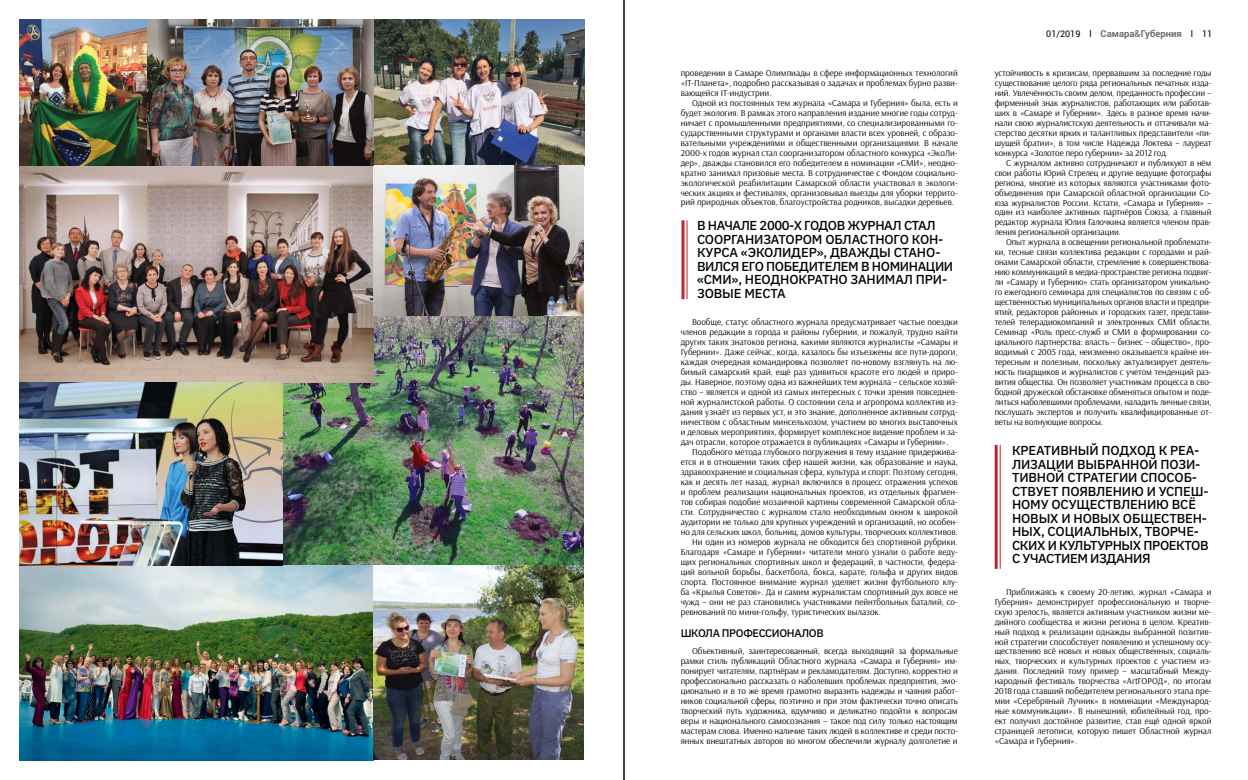
<style>
.page{position:relative;width:1248px;height:780px;background:#fff}
.page>*{position:absolute;margin:0;border:0;box-sizing:border-box;transform-origin:0 0}
.t1{font:600 13px/13.5px "Aneliza";letter-spacing:-.01em;color:#000}
.t2{font:600 13px/13.5px "Aneliza";letter-spacing:-.03em;color:#000}
.t3{font:600 11px "Aneliza";letter-spacing:-.03em;color:#000}
.t4{font:700 9.5px "Roboto";color:#6c6f71}
.t5{font:9px/10px "Arsenal";color:#000;text-align:justify}
.s1{font-weight:400;font-size:9px;color:#000}
.s2{font-weight:500}
</style>
<div class="page">
<img style="left:283px;top:315px;width:300px;height:250px">
<img style="left:20px;top:20px;width:353px;height:362px">
<img style="left:373px;top:20px;width:211px;height:295px">
<img style="left:20px;top:565px;width:563px;height:195px">
<hr style="left:686px;top:220px;width:1px;height:79px;background:#b72930">
<hr style="left:681px;top:220px;width:3px;height:79px;background:#b72930">
<hr style="left:999px;top:445px;width:1px;height:123px;background:#b72930">
<hr style="left:994px;top:445px;width:3px;height:123px;background:#b72930">
<img style="left:20px;top:382px;width:263px;height:183px">
<hr style="left:623px;top:0;width:1px;height:780px;background:#000">
<p class="t5" style="left:680px;top:68px;width:278px">проведении в Самаре Олимпиады в сфере информационных технологий «IT-Планета», подробно рассказывая о задачах и проблемах бурно разви&shy;вающейся IT-индустрии.</p>
<p class="t5" style="left:680px;top:98px;width:278px;text-indent:11px">Одной из постоянных тем журнала «Самара и Губерния» была, есть и будет экология. В рамках этого направления издание многие годы сотруд&shy;ничает с промышленными предприятиями, со специализированными го&shy;сударственными структурами и органами власти всех уровней, с образо&shy;вательными учреждениями и общественными организациями. В начале 2000-х годов журнал стал соорганизатором областного конкурса «ЭкоЛи&shy;дер», дважды становился его победителем в номинации «СМИ», неодно&shy;кратно занимал призовые места. В сотрудничестве с Фондом социально&shy;экологической реабилитации Самарской области участвовал в экологи&shy;ческих акциях и фестивалях, организовывал выезды для уборки террито&shy;рий природных объектов, благоустройства родников, высадки деревьев.</p>
<h1 class="t1" style="left:697px;top:218px;width:45px">В НАЧАЛЕ</h1>
<h1 class="t1" style="left:759px;top:218px;width:60px">2000-Х ГОДОВ</h1>
<h1 class="t1" style="left:847px;top:218px;width:73px">ЖУРНАЛ СТАЛ</h1>
<h1 class="t1" style="left:697px;top:231px;width:18px">СООР</h1>
<h1 class="t1" style="left:731px;top:231px;width:49px">ГАНИЗАТОРО</h1>
<h1 class="t1" style="left:811px;top:231px;width:133px">М ОБЛАСТНОГО КОН-</h1>
<h1 class="t1" style="left:697px;top:245px;width:69px">КУРСА «ЭКОЛИДЕР</h1>
<h1 class="t1" style="left:816px;top:245px;width:24px">», ДВА</h1>
<h1 class="t1" style="left:856px;top:245px;width:85px">ЖДЫ СТАНО-</h1>
<h1 class="t1" style="left:697px;top:258px;width:10px">ВИЛ</h1>
<h1 class="t1" style="left:722px;top:258px;width:78px">СЯ ЕГО ПОБЕДИТЕЛЕ</h1>
<h1 class="t1" style="left:848px;top:258px;width:79px">М В НОМИ НАЦИИ</h1>
<h1 class="t1" style="left:697px;top:272px;width:67px">«СМИ», НЕОД</h1>
<h1 class="t1" style="left:780px;top:272px;width:18px">НОКРАТ</h1>
<h1 class="t1" style="left:829px;top:272px;width:96px">НО ЗАНИ МАЛ ПРИ</h1>
<h1 class="t1" style="left:942px;top:272px;width:7px">-</h1>
<h1 class="t1" style="left:697px;top:285px;width:82px">ЗОВЫЕ МЕСТА</h1>
<p class="t5" style="left:680px;top:317px;width:278px;text-indent:11px">Вообще, статус областного журнала предусматривает частые поездки членов редакции в города и районы губернии, и пожалуй, трудно найти других таких знатоков региона, какими являются журналисты «Самары и Губернии». Даже сейчас, когда, казалось бы изъезжены все пути-дороги, каждая очередная командировка позволяет по-новому взглянуть на лю&shy;бимый самарский край, ещё раз удивиться красоте его людей и приро&shy;ды. Наверное, поэтому одна из важнейших тем журнала – сельское хозяй&shy;ство – является и одной из самых интересных с точки зрения повседнев&shy;ной журналистской работы. О состоянии села и агропрома коллектив из&shy;дания узнаёт из первых уст, и это знание, дополненное активным сотруд&shy;ничеством с областным минсельхозом, участием во многих выставочных и деловых мероприятиях, формирует комплексное видение проблем и за&shy;дач отрасли, которое отражается в публикациях «Самары и Губернии».</p>
<p class="t5" style="left:692px;top:447px;width:267px">Подобного метода глубокого погружения в тему издание придержива-</p>
<p class="t5" style="left:680px;top:457px;width:278px">ется и в отношении таких сфер нашей жизни, как образование и наука,</p>
<p class="t5" style="left:680px;top:467px;width:278px">здравоохранение и социальная сфера, культура и спорт. Поэтому сегодня,</p>
<p class="t5" style="left:680px;top:477px;width:278px">как и десять лет назад, журнал включился в процесс отражения успехов</p>
<p class="t5" style="left:680px;top:487px;width:278px">и проблем реализации национальных проектов, из отдельных фрагмен-</p>
<p class="t5" style="left:680px;top:497px;width:278px">тов собирая подобие мозаичной картины современной Самарской обла-</p>
<p class="t5" style="left:680px;top:507px;width:278px">сти. Сотрудничество с журналом стало необходимым окном к широкой</p>
<p class="t5" style="left:680px;top:516px;width:278px">аудитории не только для крупных учреждений и организаций, но особен-</p>
<p class="t5" style="left:680px;top:526px;width:278px">но для сельских школ, больниц, домов культуры, творческих коллективов.</p>
<p class="t5" style="left:692px;top:536px;width:267px">Ни один из номеров журнала не обходится без спортивной рубрики.</p>
<p class="t5" style="left:680px;top:546px;width:278px">Благодаря «Самаре и Губернии» читатели много узнали о работе веду-</p>
<p class="t5" style="left:680px;top:556px;width:278px">щих региональных спортивных школ и федераций, в частности, федера-</p>
<p class="t5" style="left:680px;top:566px;width:278px">ций вольной борьбы, баскетбола, бокса, карате, гольфа и других видов</p>
<p class="t5" style="left:680px;top:576px;width:278px">спорта. Постоянное внимание журнал уделяет жизни футбольного клу-</p>
<p class="t5" style="left:680px;top:586px;width:278px">ба «Крылья Советов». Да и самим журналистам спортивный дух вовсе не</p>
<p class="t5" style="left:680px;top:596px;width:278px">чужд – они не раз становились участниками пейнтбольных баталий, со-</p>
<p class="t5" style="left:680px;top:606px;width:202px">ревнований по мини-гольфу, туристических вылазок.</p>
<p class="t3" style="left:680px;top:625px;width:144px">Школа профессионалов</p>
<p class="t5" style="left:680px;top:646px;width:278px;text-indent:11px">Объективный, заинтересованный, всегда выходящий за формальные рамки стиль публикаций Областного журнала «Самара и Губерния» им&shy;понирует читателям, партнёрам и рекламодателям. Доступно, корректно и профессионально рассказать о наболевших проблемах предприятия, эмо&shy;ционально и в то же время грамотно выразить надежды и чаяния работ&shy;ников социальной сферы, поэтично и при этом фактически точно описать творческий путь художника, вдумчиво и деликатно подойти к вопросам веры и национального самосознания – такое под силу только настоящим мастерам слова. Именно наличие таких людей в коллективе и среди посто&shy;янных внештатных авторов во многом обеспечили журналу долголетие и</p>
<p class="t4" style="left:1046px;top:27px;width:167px"><span class="s1">01/2019 l</span> Самара<span class="s2">&amp;</span>Губерния <span class="s1">l 11</span></p>
<p class="t5" style="left:994px;top:68px;width:218px">устойчивость к кризисам, прервавшим за последние годы существование целого ряда региональных печатных изда&shy;ний. Увлечённость своим делом, преданность профессии – фирменный знак журналистов, работающих или работав&shy;ших в «Самаре и Губернии». Здесь в разное время начи&shy;нали свою журналистскую деятельность и оттачивали ма&shy;стерство десятки ярких и талантливых представители «пи&shy;шущей братии», в том числе Надежда Локтева – лауреат конкурса «Золотое перо губернии» за 2012 год.</p>
<p class="t5" style="left:994px;top:158px;width:218px;text-indent:11px">С журналом активно сотрудничают и публикуют в нём свои работы Юрий Стрелец и другие ведущие фотографы региона, многие из которых являются участниками фото&shy;объединения при Самарской областной организации Со&shy;юза журналистов России. Кстати, «Самара и Губерния» – один из наиболее активных партнёров Союза, а главный редактор журнала Юлия Галочкина является членом прав&shy;ления региональной организации.</p>
<p class="t5" style="left:994px;top:237px;width:218px;text-indent:11px">Опыт журнала в освещении региональной проблемати&shy;ки, тесные связи коллектива редакции с городами и рай&shy;онами Самарской области, стремление к совершенствова&shy;нию коммуникаций в медиа-пространстве региона подвиг&shy;ли «Самару и Губернию» стать организатором уникально&shy;го ежегодного семинара для специалистов по связям с об&shy;щественностью муниципальных органов власти и предпри&shy;ятий, редакторов районных и городских газет, представи&shy;телей телерадиокомпаний и электронных СМИ области.<br>Семинар «Роль пресс-служб и СМИ в формировании со&shy;циального партнерства: власть – бизнес – общество», про&shy;водимый с 2005 года, неизменно оказывается крайне ин&shy;тересным и полезным, поскольку актуализирует деятель&shy;ность пиарщиков и журналистов с учетом тенденций раз&shy;вития общества. Он позволяет участникам процесса в сво&shy;бодной дружеской обстановке обменяться опытом и поде&shy;литься наболевшими проблемами, наладить личные связи, послушать экспертов и получить квалифицированные от&shy;веты на волнующие вопросы.</p>
<h1 class="t1" style="left:1011px;top:442px;width:9px">КРЕАТИВ</h1>
<h1 class="t1" style="left:1068px;top:442px;width:43px">НЫЙ ПОДХОД</h1>
<h1 class="t1" style="left:1158px;top:442px;width:42px">КРЕА-</h1>
<h1 class="t1" style="left:1011px;top:456px;width:36px">ЛИЗАЦИИ</h1>
<h1 class="t1" style="left:1076px;top:456px;width:125px">ВЫБРАННОЙ ПОЗИ-</h1>
<h1 class="t1" style="left:1011px;top:469px;width:10px">ТИВ</h1>
<h1 class="t1" style="left:1036px;top:469px;width:47px">НОЙ СТРАТЕ</h1>
<h1 class="t1" style="left:1112px;top:469px;width:86px">ГИИ СПОСОБ-</h1>
<h1 class="t1" style="left:1011px;top:483px;width:59px">СТВУЕТ ПОЯВЛЕ</h1>
<h1 class="t1" style="left:1011px;top:483px;width:198px;text-indent:101px">НИЮ И УСПЕШ-<br>НОМУ ОСУЩЕСТВЛЕ</h1>
<h1 class="t1" style="left:1011px;top:496px;width:197px;text-indent:126px">НИЮ ВСЁ<br>НОВЫХ И НОВЫХ ОБЩЕСТВЕН-<br>НЫХ, СОЦИАЛ</h1>
<h1 class="t1" style="left:1100px;top:523px;width:53px">ЬНЫХ, ТВОР</h1>
<h1 class="t1" style="left:1177px;top:523px;width:23px">ЧЕ-</h1>
<h1 class="t1" style="left:1011px;top:537px;width:17px">СКИХ</h1>
<h1 class="t2" style="left:1011px;top:537px;width:141px;text-indent:36px">И КУЛЬТУРНЫХ ПРОЕКТОВ<br>С УЧАСТИЕ М ИЗДАНИЯ</h1>
<p class="t5" style="left:994px;top:586px;width:218px;text-indent:11px">Приближаясь к своему 20-летию, журнал «Самара и Губерния» демонстрирует профессиональную и творче&shy;скую зрелость, является активным участником жизни ме&shy;дийного сообщества и жизни региона в целом. Креатив&shy;ный подход к реализации однажды выбранной позитив&shy;ной стратегии способствует появлению и успешному осу&shy;ществлению всё новых и новых общественных, социаль&shy;ных, творческих и культурных проектов с участием из&shy;дания. Последний тому пример – масштабный Между&shy;народный фестиваль творчества «ArtГОРОД», по итогам 2018 года ставший победителем регионального этапа пре&shy;мии «Серебряный Лучник» в номинации «Международ&shy;ные коммуникации». В нынешний, юбилейный год, про&shy;ект получил достойное развитие, став ещё одной яркой страницей летописи, которую пишет Областной журнал «Самара и Губерния».</p>
</div>
